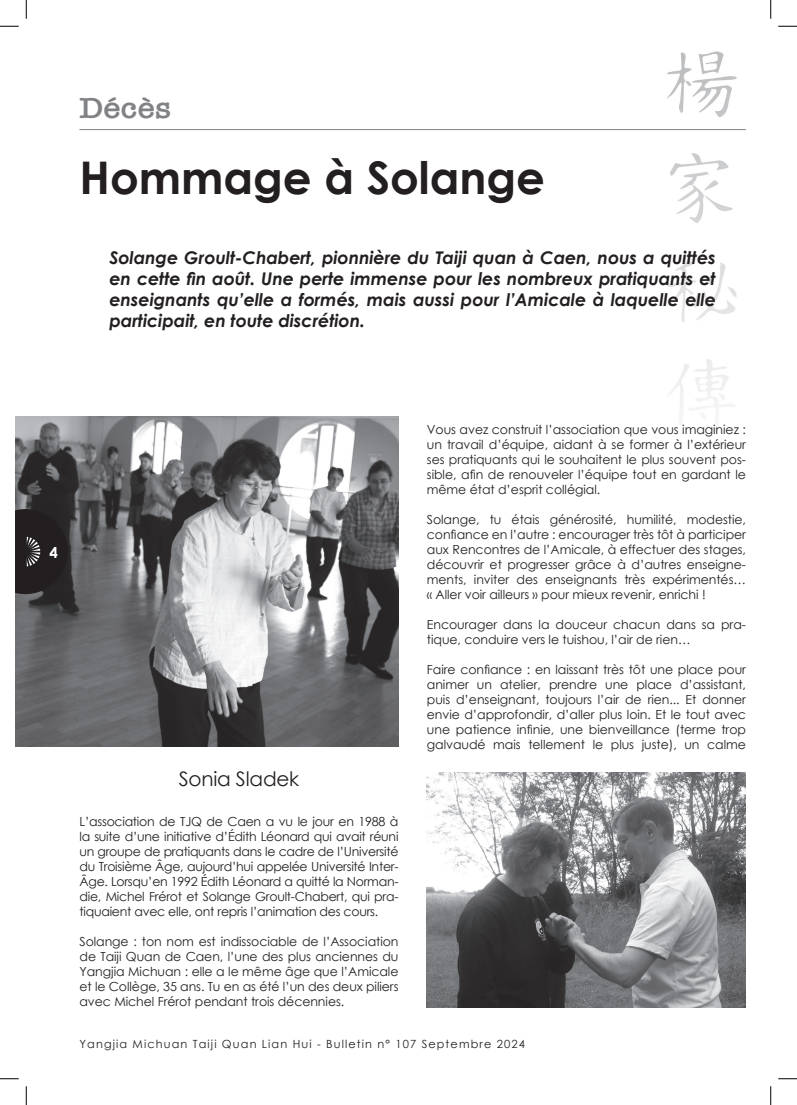
<style>
.page{position:relative;width:797px;height:1105px;background:#fff}
.page>*{position:absolute;margin:0;border:0;box-sizing:border-box;transform-origin:0 0}
.t1{font:700 45px "Century Gothic";color:#231f20}
.t2{font:600 30px "American Typewriter";color:#808285;scale:1.1 1}
.t3{font:20px "Century Gothic";letter-spacing:-.01em;color:#231f20}
.t4{font:italic 700 17.5px/21px "Century Gothic";letter-spacing:-.005em;color:#231f20;text-align:justify}
.t5{font:700 15px "Century Gothic";color:#fff}
.t6{font:12.5px/15px "Century Gothic";letter-spacing:-.005em;color:#231f20;text-align:justify}
.t7{font:11.25px "Century Gothic";letter-spacing:.1em;color:#231f20}
</style>
<div class="page">
<img style="left:667px;top:51px;width:70px;height:368px">
<hr style="left:79px;top:129px;width:667px;height:1px;background:#808285">
<img style="left:16px;top:417px;width:382px;height:330px">
<img style="left:427px;top:772px;width:319px;height:236px">
<svg style="left:16px;top:509px;width:53px;height:85px;background:#292627"></svg>
<svg style="left:0;top:25px;width:19px;height:2px"></svg>
<svg style="left:778px;top:25px;width:19px;height:2px"></svg>
<svg style="left:0;top:1078px;width:19px;height:1px"></svg>
<svg style="left:778px;top:1078px;width:19px;height:1px"></svg>
<svg style="left:25px;top:0;width:2px;height:19px"></svg>
<svg style="left:25px;top:1086px;width:2px;height:19px"></svg>
<svg style="left:770px;top:0;width:1px;height:19px"></svg>
<svg style="left:770px;top:1086px;width:1px;height:19px"></svg>
<h2 class="t2" style="left:79px;top:85px;width:85px">Décès</h2>
<h1 class="t1" style="left:79px;top:150px;width:467px">Hommage à Solange</h1>
<p class="t4" style="left:109px;top:246px;width:608px">Solange Groult-Chabert, pionnière du Taiji quan à Caen, nous a quittés en cette fin août. Une perte immense pour les nombreux pratiquants et enseignants qu’elle a formés, mais aussi pour l’Amicale à laquelle elle participait, en toute discrétion.</p>
<p class="t5" style="left:50px;top:543px;width:10px">4</p>
<h3 class="t3" style="left:179px;top:765px;width:122px">Sonia Sladek</h3>
<p class="t6" style="left:79px;top:814px;width:320px">L’association de TJQ de Caen a vu le jour en 1988 à la suite d’une initiative d’Édith Léonard qui avait réuni un groupe de pratiquants dans le cadre de l’Université du Troisième Âge, aujourd’hui appelée Université Inter-Âge. Lorsqu’en 1992 Édith Léonard a quitté la Norman&shy;die, Michel Frérot et Solange Groult-Chabert, qui pra&shy;tiquaient avec elle, ont repris l’animation des cours.</p>
<p class="t6" style="left:79px;top:934px;width:320px">Solange : ton nom est indissociable de l’Association de Taiji Quan de Caen, l’une des plus anciennes du Yangjia Michuan : elle a le même âge que l’Amicale et le Collège, 35 ans. Tu en as été l’un des deux piliers avec Michel Frérot pendant trois décennies.</p>
<p class="t6" style="left:427px;top:422px;width:320px">Vous avez construit l’association que vous imaginiez : un travail d’équipe, aidant à se former à l’extérieur ses pratiquants qui le souhaitent le plus souvent pos&shy;sible, afin de renouveler l’équipe tout en gardant le même état d’esprit collégial.</p>
<p class="t6" style="left:427px;top:512px;width:320px">Solange, tu étais générosité, humilité, modestie, confiance en l’autre : encourager très tôt à participer aux Rencontres de l’Amicale, à effectuer des stages, découvrir et progresser grâce à d’autres enseigne&shy;ments, inviter des enseignants très expérimentés… « Aller voir ailleurs » pour mieux revenir, enrichi !</p>
<p class="t6" style="left:427px;top:617px;width:320px">Encourager dans la douceur chacun dans sa pra&shy;tique, conduire vers le tuishou, l’air de rien…</p>
<p class="t6" style="left:427px;top:662px;width:320px">Faire confiance : en laissant très tôt une place pour animer un atelier, prendre une place d’assistant, puis d’enseignant, toujours l’air de rien... Et donner envie d’approfondir, d’aller plus loin. Et le tout avec une patience infinie, une bienveillance (terme trop galvaudé mais tellement le plus juste), un calme</p>
<p class="t7" style="left:79px;top:1035px;width:447px">Yangjia Michuan Taiji Quan Lian Hui - Bulletin n° 107 Septembre 2024</p>
</div>
